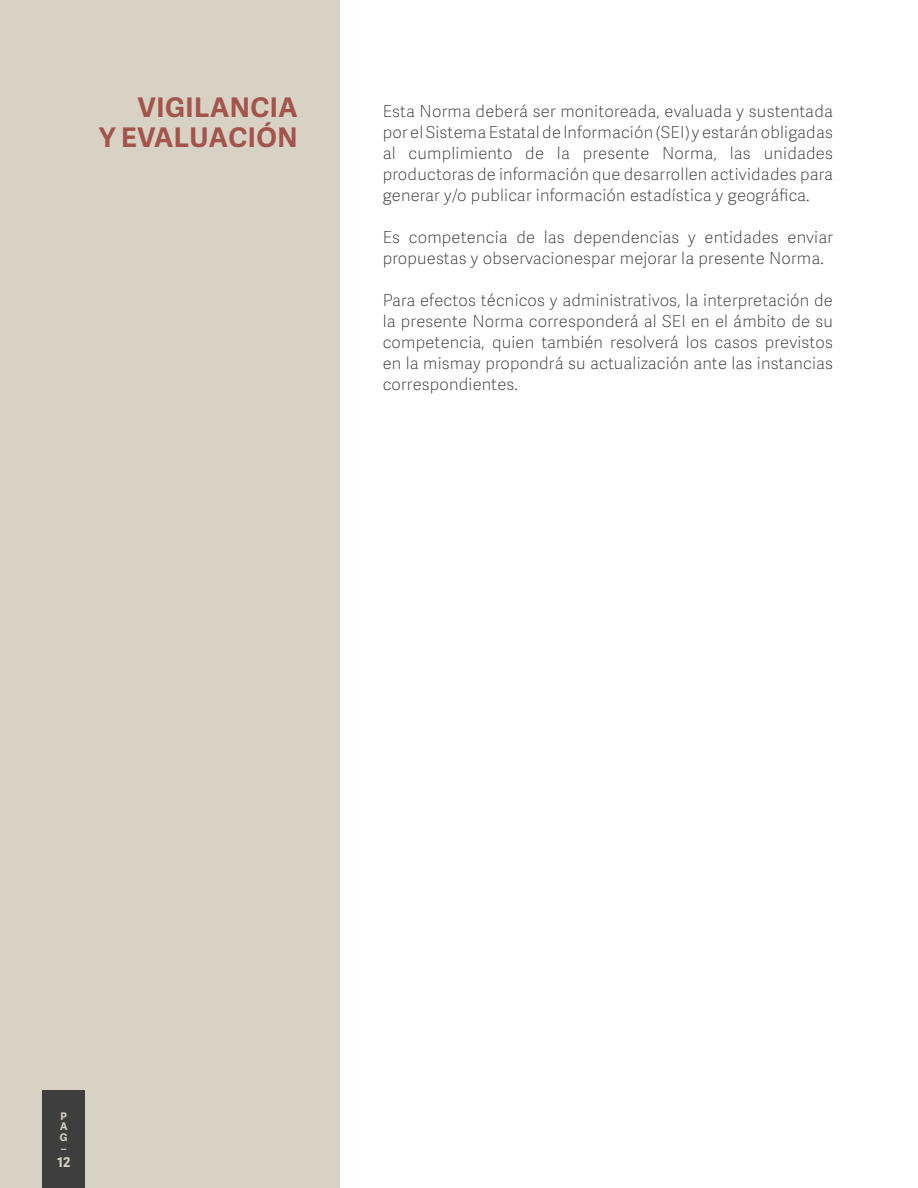
<style>
.page{position:relative;width:918px;height:1188px;background:#fff}
.page>*{position:absolute;margin:0;border:0;box-sizing:border-box;transform-origin:0 0}
.t1{font:700 27px "Adelle Sans";letter-spacing:.02em;color:#a3544c}
.t2{font:100 16.5px/21px "Adelle Sans";letter-spacing:.01em;color:#3b3838;text-align:justify}
.t3{font:700 13.5px "Adelle Sans";color:#d8d2c4}
.t4{font:700 10.5px/10.5px "Adelle Sans";color:#d8d2c4;text-align:justify}
</style>
<div class="page">
<div style="left:0;top:0;width:340px;height:1188px;background:#d8d2c4"></div>
<div style="left:43px;top:1090px;width:42px;height:98px;background:#3e3e3f"></div>
<p class="t1" style="left:138px;top:88px;width:161px">VIGILANCIA</p>
<p class="t1" style="left:99px;top:118px;width:200px">Y EVALUACIÓN</p>
<p class="t2" style="left:383px;top:100px;width:452px">Esta Norma deberá ser monitoreada, evaluada y sustentada por el Sistema Estatal de lnformación (SEI) y estarán obligadas al cumplimiento de la presente Norma, las unidades productoras de información que desarrollen actividades para generar y/o publicar información estadística y geográfica.</p>
<p class="t2" style="left:383px;top:226px;width:452px">Es competencia de las dependencias y entidades enviar propuestas y observacionespar mejorar la presente Norma.</p>
<p class="t2" style="left:383px;top:289px;width:452px">Para efectos técnicos y administrativos, la interpretación de la presente Norma corresponderá al SEI en el ámbito de su competencia, quien también resolverá los casos previstos en la mismay propondrá su actualización ante las instancias correspondientes.</p>
<p class="t4" style="left:60px;top:1110px;width:9px">P A G</p>
<p class="t4" style="left:61px;top:1139px;width:7px">_</p>
<p class="t3" style="left:57px;top:1152px;width:15px">12</p>
</div>
